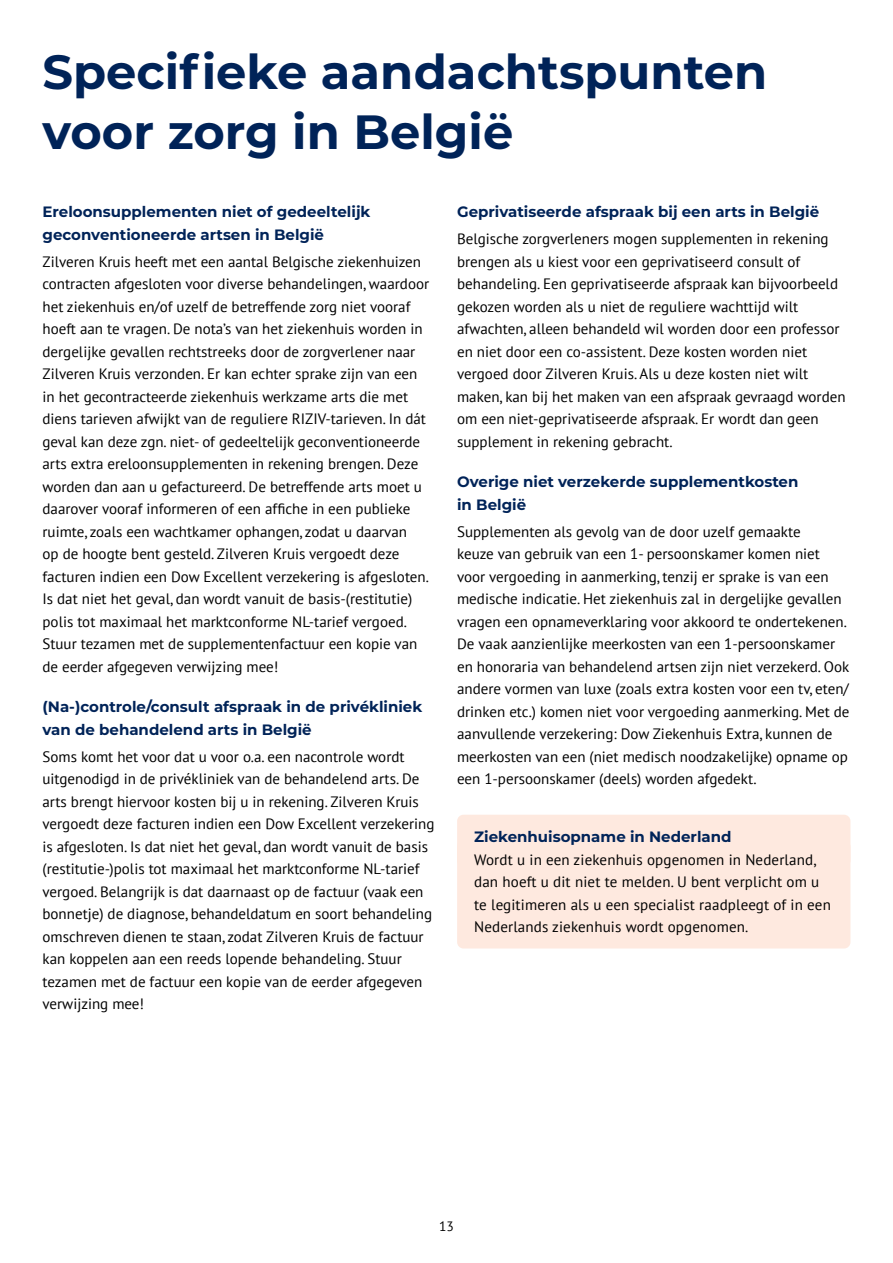
<style>
.page{position:relative;width:893px;height:1263px;background:#fff}
.page>*{position:absolute;margin:0;border:0;box-sizing:border-box;transform-origin:0 0}
.Kop_titel{font:700 48px/60px "Montserrat";color:#002358}
.Brood{font:15px/22.5px "PT Sans";color:#000}
.Alinea_kop_10_pt{font:700 15px/22.5px "Montserrat";color:#002358}
.Brood_roze{font:15px/22.5px "PT Sans";letter-spacing:.01em;color:#000}
.Alinea_kop_roze{font:700 15px "Montserrat";color:#002358}
.t1{font:13.5px "PT Sans";color:#000}
</style>
<div class="page">
<div style="left:457px;top:815px;width:393px;height:52px;background:#fee9df;border-radius:6px"></div>
<div style="left:457px;top:840px;width:393px;height:108px;background:#fee9df;border-radius:6px"></div>
<h1 class="Kop_titel" style="left:43px;top:40px;width:726px">Specifieke aandachtspunten voor zorg in België</h1>
<h3 class="Alinea_kop_10_pt" style="left:43px;top:200px;width:329px">Ereloonsupplementen niet of gedeeltelijk geconventioneerde artsen in België</h3>
<p class="Brood" style="left:43px;top:250px;width:388px">Zilveren Kruis heeft met een aantal Belgische ziekenhuizen contracten afgesloten voor diverse behandelingen, waardoor het ziekenhuis en/of uzelf de betreffende zorg niet vooraf hoeft aan te vragen. De nota’s van het ziekenhuis worden in dergelijke gevallen rechtstreeks door de zorgverlener naar Zilveren Kruis verzonden. Er kan echter sprake zijn van een in het gecontracteerde ziekenhuis werkzame arts die met diens tarieven afwijkt van de reguliere RIZIV-tarieven. In dát geval kan deze zgn. niet- of gedeeltelijk geconventioneerde arts extra ereloonsupplementen in rekening brengen. Deze worden dan aan u gefactureerd. De betreffende arts moet u daarover vooraf informeren of een affiche in een publieke ruimte, zoals een wachtkamer ophangen, zodat u daarvan<br>op de hoogte bent gesteld. Zilveren Kruis vergoedt deze facturen indien een Dow Excellent verzekering is afgesloten.<br>Is dat niet het geval, dan wordt vanuit de basis-(restitutie) polis tot maximaal het marktconforme NL-tarief vergoed.<br>Stuur tezamen met de supplementenfactuur een kopie van de eerder afgegeven verwijzing mee!</p>
<h3 class="Alinea_kop_10_pt" style="left:43px;top:695px;width:381px">(Na-)controle/consult afspraak in de privékliniek van de behandelend arts in België</h3>
<p class="Brood" style="left:43px;top:745px;width:393px">Soms komt het voor dat u voor o.a. een nacontrole wordt uitgenodigd in de privékliniek van de behandelend arts. De arts brengt hiervoor kosten bij u in rekening. Zilveren Kruis vergoedt deze facturen indien een Dow Excellent verzekering is afgesloten. Is dat niet het geval, dan wordt vanuit de basis (restitutie-)polis tot maximaal het marktconforme NL-tarief vergoed. Belangrijk is dat daarnaast op de factuur (vaak een bonnetje) de diagnose, behandeldatum en soort behandeling omschreven dienen te staan, zodat Zilveren Kruis de factuur kan koppelen aan een reeds lopende behandeling. Stuur tezamen met de factuur een kopie van de eerder afgegeven verwijzing mee!</p>
<h3 class="Alinea_kop_10_pt" style="left:457px;top:200px;width:363px">Geprivatiseerde afspraak bij een arts in België</h3>
<p class="Brood" style="left:457px;top:227px;width:390px">Belgische zorgverleners mogen supplementen in rekening brengen als u kiest voor een geprivatiseerd consult of behandeling. Een geprivatiseerde afspraak kan bijvoorbeeld gekozen worden als u niet de reguliere wachttijd wilt afwachten, alleen behandeld wil worden door een professor en niet door een co-assistent. Deze kosten worden niet vergoed door Zilveren Kruis. Als u deze kosten niet wilt maken, kan bij het maken van een afspraak gevraagd worden om een niet-geprivatiseerde afspraak. Er wordt dan geen supplement in rekening gebracht.</p>
<h3 class="Alinea_kop_10_pt" style="left:457px;top:470px;width:343px">Overige niet verzekerde supplementkosten in België</h3>
<p class="Brood" style="left:457px;top:520px;width:394px">Supplementen als gevolg van de door uzelf gemaakte<br>keuze van gebruik van een 1- persoonskamer komen niet voor vergoeding in aanmerking, tenzij er sprake is van een medische indicatie. Het ziekenhuis zal in dergelijke gevallen vragen een opnameverklaring voor akkoord te ondertekenen.<br>De vaak aanzienlijke meerkosten van een 1-persoonskamer en honoraria van behandelend artsen zijn niet verzekerd. Ook andere vormen van luxe (zoals extra kosten voor een tv, eten/ drinken etc.) komen niet voor vergoeding aanmerking. Met de aanvullende verzekering: Dow Ziekenhuis Extra, kunnen de meerkosten van een (niet medisch noodzakelijke) opname op een 1-persoonskamer (deels) worden afgedekt.</p>
<h1 class="Alinea_kop_roze" style="left:474px;top:826px;width:259px">Ziekenhuisopname in Nederland</h1>
<p class="Brood_roze" style="left:474px;top:848px;width:358px">Wordt u in een ziekenhuis opgenomen in Nederland, dan hoeft u dit niet te melden. U bent verplicht om u te legitimeren als u een specialist raadpleegt of in een Nederlands ziekenhuis wordt opgenomen.</p>
<p class="t1" style="left:439px;top:1217px;width:16px">13</p>
</div>
